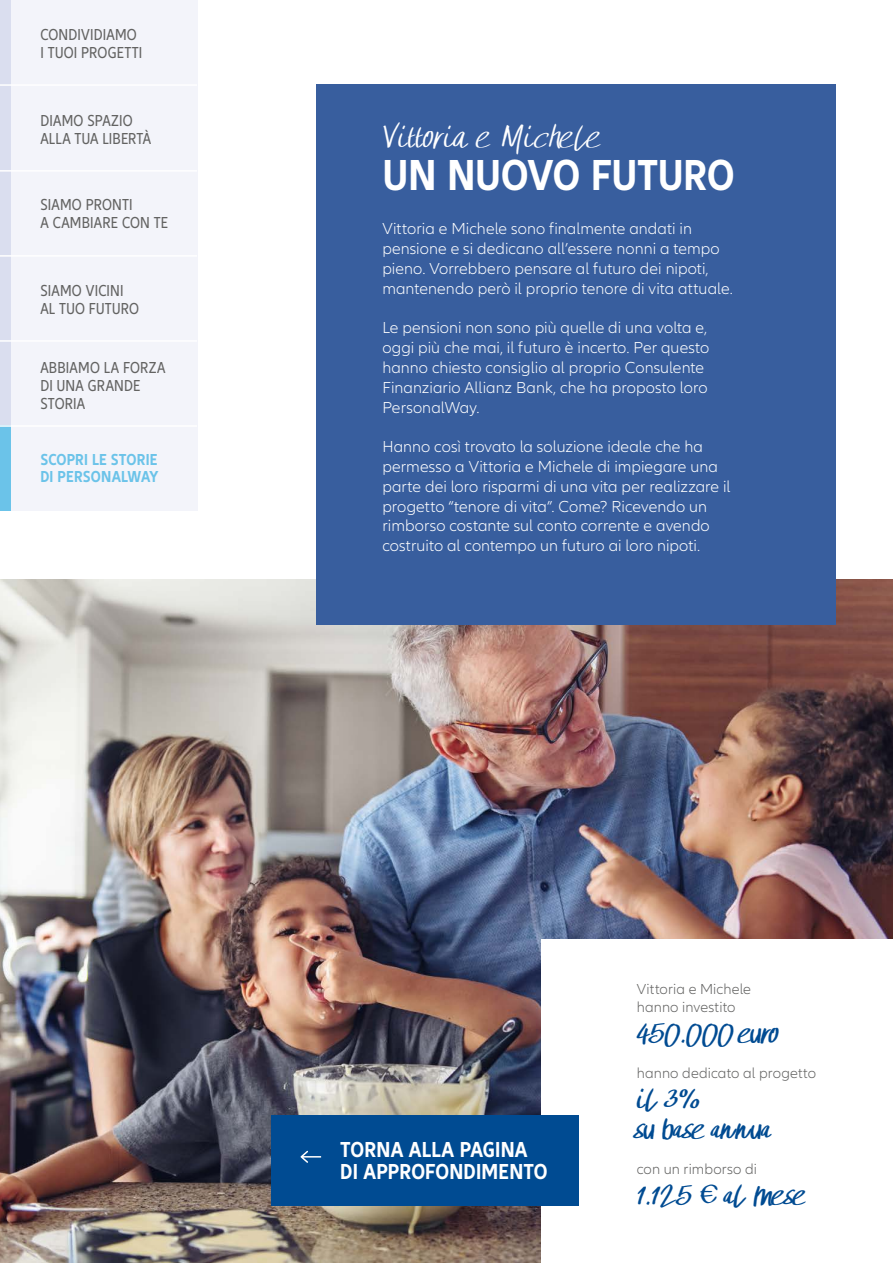
<style>
.page{position:relative;width:893px;height:1263px;background:#fff}
.page>*{position:absolute;margin:0;border:0;box-sizing:border-box;transform-origin:0 0}
.t1{font:700 condensed 45px "Allianz Neo";letter-spacing:.005em;color:#fff}
.t2{font:30px "Scripto";letter-spacing:-.005em;color:#fff}
.t3{font:700 27px/30px "Scripto";color:#004b92}
.t4{font:700 condensed 22.5px/22.5px "Allianz Neo";letter-spacing:.01em;color:#fff}
.t5{font:300 16.5px/19.8px "Allianz Neo";letter-spacing:.005em;color:#fff}
.t6{font:condensed 16.5px/18px "Allianz Neo";letter-spacing:.015em;color:#636362}
.t7{font:700 condensed 16.5px/16.5px "Allianz Neo";letter-spacing:.01em;color:#6bc3e9}
.t8{font:300 15px/18px "Allianz Neo";letter-spacing:.01em;color:#636362}
</style>
<div class="page">
<img style="left:0;top:579px;width:893px;height:684px">
<div style="left:542px;top:939px;width:351px;height:324px;background:#fff"></div>
<div style="left:316px;top:84px;width:519px;height:540px;background:#385e9e"></div>
<div style="left:0;top:170px;width:197px;height:85px;background:#f3f4fa"></div>
<div style="left:0;top:255px;width:197px;height:85px;background:#f3f4fa"></div>
<div style="left:0;top:340px;width:197px;height:85px;background:#f3f4fa"></div>
<div style="left:0;top:0;width:197px;height:85px;background:#f3f4fa"></div>
<div style="left:0;top:0;width:11px;height:85px;background:#dadeef"></div>
<div style="left:0;top:85px;width:197px;height:85px;background:#f3f4fa"></div>
<div style="left:0;top:85px;width:11px;height:85px;background:#dadeef"></div>
<div style="left:0;top:170px;width:11px;height:85px;background:#dadeef"></div>
<div style="left:0;top:255px;width:11px;height:85px;background:#dadeef"></div>
<div style="left:0;top:340px;width:11px;height:85px;background:#dadeef"></div>
<div style="left:0;top:425px;width:197px;height:85px;background:#f3f4fa"></div>
<div style="left:0;top:425px;width:11px;height:85px;background:#6bc3e9"></div>
<svg style="left:231px;top:1085px;width:348px;height:150px;background:#406589"></svg>
<div style="left:0;top:423px;width:196px;height:85px;background:#f3f4fa"></div>
<hr style="left:0;top:84px;width:197px;height:2px;background:#fff">
<hr style="left:0;top:170px;width:197px;height:2px;background:#fff">
<hr style="left:0;top:255px;width:197px;height:2px;background:#fff">
<hr style="left:0;top:340px;width:197px;height:2px;background:#fff">
<hr style="left:0;top:425px;width:197px;height:2px;background:#fff">
<p class="t6" style="left:40px;top:26px;width:104px">CONDIVIDIAMO<br>I TUOI PROGETTI</p>
<p class="t6" style="left:40px;top:112px;width:112px">DIAMO SPAZIO<br>ALLA TUA LIBERTÀ</p>
<p class="t6" style="left:40px;top:196px;width:129px">SIAMO PRONTI<br>A CAMBIARE CON TE</p>
<p class="t6" style="left:40px;top:282px;width:100px">SIAMO VICINI<br>AL TUO FUTURO</p>
<p class="t6" style="left:40px;top:358px;width:127px">ABBIAMO LA FORZA<br>DI UNA GRANDE<br>STORIA</p>
<p class="t7" style="left:40px;top:452px;width:120px">SCOPRI LE STORIE<br>DI PERSONALWAY</p>
<h2 class="t2" style="left:383px;top:120px;width:221px">Vittoria e Michele</h2>
<h1 class="t1" style="left:383px;top:149px;width:353px">UN NUOVO FUTURO</h1>
<p class="t5" style="left:382px;top:219px;width:352px">Vittoria e Michele sono finalmente andati in pensione e si dedicano all’essere nonni a tempo pieno. Vorrebbero pensare al futuro dei nipoti, mantenendo però il proprio tenore di vita attuale.</p>
<p class="t5" style="left:382px;top:318px;width:328px">Le pensioni non sono più quelle di una volta e, oggi più che mai, il futuro è incerto. Per questo hanno chiesto consiglio al proprio Consulente Finanziario Allianz Bank, che ha proposto loro PersonalWay.</p>
<p class="t5" style="left:382px;top:437px;width:350px">Hanno così trovato la soluzione ideale che ha permesso a Vittoria e Michele di impiegare una parte dei loro risparmi di una vita per realizzare il progetto “tenore di vita”. Come? Ricevendo un rimborso costante sul conto corrente e avendo costruito al contempo un futuro ai loro nipoti.</p>
<h3 class="t4" style="left:340px;top:1139px;width:209px">TORNA ALLA PAGINA<br>DI APPROFONDIMENTO</h3>
<p class="t8" style="left:637px;top:980px;width:116px">Vittoria e Michele hanno investito</p>
<h3 class="t3" style="left:637px;top:1017px;width:144px">450.000 euro</h3>
<p class="t8" style="left:637px;top:1064px;width:181px">hanno dedicato al progetto</p>
<h3 class="t3" style="left:637px;top:1083px;width:137px">il 3%<br>su base annua</h3>
<p class="t8" style="left:637px;top:1160px;width:122px">con un rimborso di</p>
<h3 class="t3" style="left:637px;top:1179px;width:172px">1.125 € al mese</h3>
</div>
